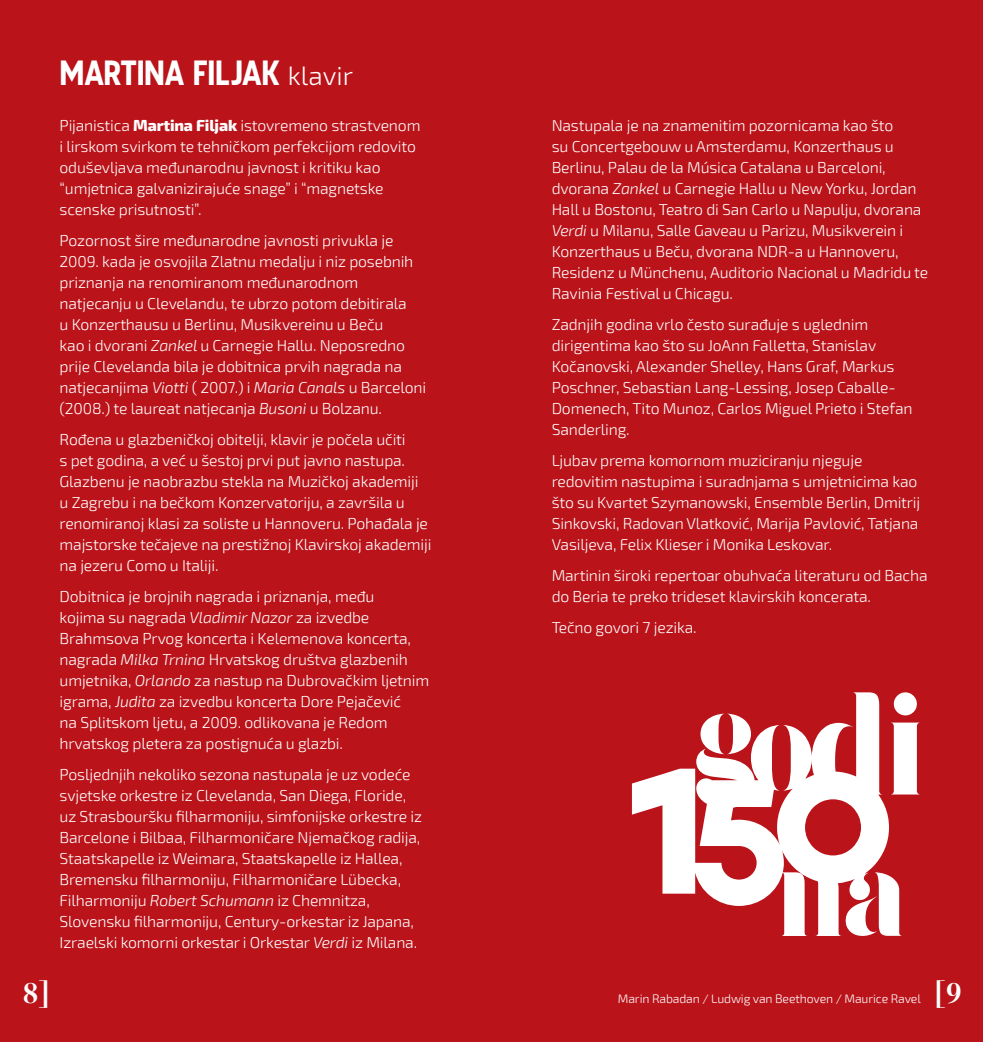
<style>
.page{position:relative;width:983px;height:1042px;background:#fff}
.page>*{position:absolute;margin:0;border:0;box-sizing:border-box;transform-origin:0 0}
.t1{font:500 35px "Fuji";letter-spacing:-.03em;color:#fff;scale:.9 1}
.t2{font:700 29.75px "Chronicle Disp Cond";color:#fff}
.t3{font:300 15.75px/21px "Exo 2";letter-spacing:-.01em;color:#fff}
.t4{font:300 12.25px "Exo 2";letter-spacing:-.01em;color:#fff}
.s1{font-family:"Exo 2";font-weight:300;font-size:26.25px}
.s2{font-weight:800}
.s3{font-style:italic}
</style>
<div class="page">
<div style="left:0;top:0;width:982px;height:1042px;background:#ba131a"></div>
<svg style="left:888px;top:875px;width:14px;height:61px"></svg>
<svg style="left:631px;top:692px;width:257px;height:244px"></svg>
<svg style="left:700px;top:713px;width:50px;height:41px"></svg>
<svg style="left:893px;top:692px;width:23px;height:23px"></svg>
<svg style="left:891px;top:722px;width:29px;height:72px"></svg>
<h1 class="t1" style="left:60px;top:52px;width:327px">MARTINA FILJAK <span class="s1">klavir</span></h1>
<p class="t3" style="left:60px;top:115px;width:362px">Pijanistica <span class="s2">Martina Filjak</span> istovremeno strastvenom i lirskom svirkom te tehničkom perfekcijom redovito oduševljava međunarodnu javnost i kritiku kao “umjetnica galvanizirajuće snage” i “magnetske scenske prisutnosti”.</p>
<p class="t3" style="left:60px;top:230px;width:368px">Pozornost šire međunarodne javnosti privukla je 2009. kada je osvojila Zlatnu medalju i niz posebnih priznanja na renomiranom međunarodnom natjecanju u Clevelandu, te ubrzo potom debitirala<br>u Konzerthausu u Berlinu, Musikvereinu u Beču<br>kao i dvorani <span class="s3">Zankel</span> u Carnegie Hallu. Neposredno prije Clevelanda bila je dobitnica prvih nagrada na natjecanjima <span class="s3">Viotti</span> ( 2007.) i <span class="s3">Maria Canals</span> u Barceloni (2008.) te laureat natjecanja <span class="s3">Busoni</span> u Bolzanu.</p>
<p class="t3" style="left:60px;top:429px;width:373px">Rođena u glazbeničkoj obitelji, klavir je počela učiti<br>s pet godina, a već u šestoj prvi put javno nastupa.<br>Glazbenu je naobrazbu stekla na Muzičkoj akademiji<br>u Zagrebu i na bečkom Konzervatoriju, a završila u renomiranoj klasi za soliste u Hannoveru. Pohađala je majstorske tečajeve na prestižnoj Klavirskoj akademiji na jezeru Como u Italiji.</p>
<p class="t3" style="left:60px;top:586px;width:371px">Dobitnica je brojnih nagrada i priznanja, među<br>kojima su nagrada <span class="s3">Vladimir Nazor</span> za izvedbe Brahmsova Prvog koncerta i Kelemenova koncerta, nagrada <span class="s3">Milka Trnina</span> Hrvatskog društva glazbenih umjetnika, <span class="s3">Orlando</span> za nastup na Dubrovačkim ljetnim igrama, <span class="s3">Judita</span> za izvedbu koncerta Dore Pejačević<br>na Splitskom ljetu, a 2009. odlikovana je Redom hrvatskog pletera za postignuća u glazbi.</p>
<p class="t3" style="left:60px;top:764px;width:364px">Posljednjih nekoliko sezona nastupala je uz vodeće svjetske orkestre iz Clevelanda, San Diega, Floride, uz Strasbouršku filharmoniju, simfonijske orkestre iz Barcelone i Bilbaa, Filharmoničare Njemačkog radija, Staatskapelle iz Weimara, Staatskapelle iz Hallea, Bremensku filharmoniju, Filharmoničare Lübecka, Filharmoniju <span class="s3">Robert Schumann</span> iz Chemnitza, Slovensku filharmoniju, Century-orkestar iz Japana, Izraelski komorni orkestar i Orkestar <span class="s3">Verdi</span> iz Milana.</p>
<h2 class="t2" style="left:23px;top:969px;width:28px">8]</h2>
<p class="t3" style="left:551px;top:115px;width:378px">Nastupala je na znamenitim pozornicama kao što<br>su Concertgebouw u Amsterdamu, Konzerthaus u Berlinu, Palau de la Música Catalana u Barceloni, dvorana <span class="s3">Zankel</span> u Carnegie Hallu u New Yorku, Jordan Hall u Bostonu, Teatro di San Carlo u Napulju, dvorana <span class="s3">Verdi</span> u Milanu, Salle Gaveau u Parizu, Musikverein i Konzerthaus u Beču, dvorana NDR-a u Hannoveru, Residenz u Münchenu, Auditorio Nacional u Madridu te Ravinia Festival u Chicagu.</p>
<p class="t3" style="left:551px;top:314px;width:362px">Zadnjih godina vrlo često surađuje s uglednim dirigentima kao što su JoAnn Falletta, Stanislav Kočanovski, Alexander Shelley, Hans Graf, Markus Poschner, Sebastian Lang-Lessing, Josep Caballe-Domenech, Tito Munoz, Carlos Miguel Prieto i Stefan Sanderling.</p>
<p class="t3" style="left:551px;top:450px;width:370px">Ljubav prema komornom muziciranju njeguje redovitim nastupima i suradnjama s umjetnicima kao što su Kvartet Szymanowski, Ensemble Berlin, Dmitrij Sinkovski, Radovan Vlatković, Marija Pavlović, Tatjana Vasiljeva, Felix Klieser i Monika Leskovar.</p>
<p class="t3" style="left:551px;top:565px;width:377px">Martinin široki repertoar obuhvaća literaturu od Bacha do Beria te preko trideset klavirskih koncerata.</p>
<p class="t3" style="left:551px;top:617px;width:146px">Tečno govori 7 jezika.</p>
<p class="t4" style="left:617px;top:991px;width:304px">Marin Rabadan / Ludwig van Beethoven / Maurice Ravel</p>
<h2 class="t2" style="left:934px;top:969px;width:29px">[9</h2>
</div>
